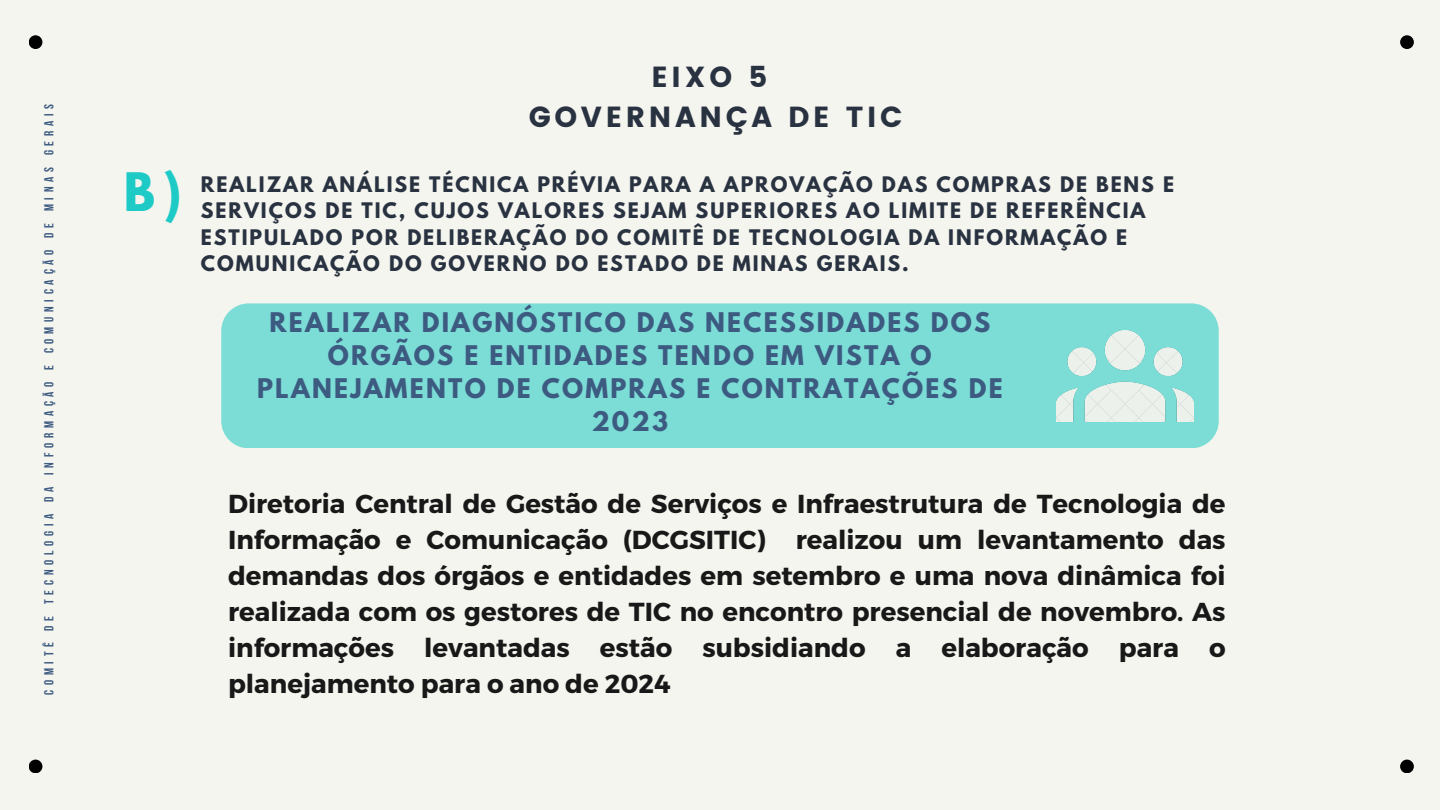
<style>
.page{position:relative;width:1440px;height:810px;background:#f5f5ef}
.page>*{position:absolute;margin:0;border:0;box-sizing:border-box;transform-origin:0 0}
.t1{font:700 47px "League Spartan";color:#1dcac5}
.t2{font:29px "Poppins";letter-spacing:.125em;color:#293241}
.t3{font:700 26px/36px "Montserrat";color:#000;text-align:justify}
.t4{font:700 24px/33px "League Spartan";letter-spacing:.095em;color:#3d5b81;text-align:center}
.t5{font:700 19px/26.2px "League Spartan";letter-spacing:.1em;color:#293241}
.t6{font:700 13px "Bebas Neue";letter-spacing:.37em;color:#3d5b81}
</style>
<div class="page">
<div style="left:1400px;top:760px;width:14px;height:13px;background:#000;border-radius:50%"></div>
<div style="left:1400px;top:35px;width:14px;height:14px;background:#000;border-radius:50%"></div>
<div style="left:29px;top:760px;width:13px;height:13px;background:#000;border-radius:50%"></div>
<div style="left:29px;top:35px;width:13px;height:14px;background:#000;border-radius:50%"></div>
<div style="left:221px;top:303px;width:998px;height:145px;background:#7cddd7"></div>
<img style="left:1056px;top:330px;width:137px;height:92px">
<p class="t6" style="left:44px;top:695px;width:593px;rotate:-90deg">COMITÊ DE TECNOLOGIA DA INFORMAÇÃO E COMUNICAÇÃO DE MINAS GERAIS</p>
<p class="t1" style="left:124px;top:168px;width:60px">B)</p>
<p class="t2" style="left:651px;top:60px;width:117px">EIXO 5</p>
<p class="t2" style="left:529px;top:100px;width:375px">GOVERNANÇA DE TIC</p>
<p class="t5" style="left:201px;top:174px;width:975px">REALIZAR ANÁLISE TÉCNICA PRÉVIA PARA A APROVAÇÃO DAS COMPRAS DE BENS E SERVIÇOS DE TIC, CUJOS VALORES SEJAM SUPERIORES AO LIMITE DE REFERÊNCIA ESTIPULADO POR DELIBERAÇÃO DO COMITÊ DE TECNOLOGIA DA INFORMAÇÃO E COMUNICAÇÃO DO GOVERNO DO ESTADO DE MINAS GERAIS.</p>
<p class="t4" style="left:257px;top:309px;width:747px">REALIZAR DIAGNÓSTICO DAS NECESSIDADES DOS<br>ÓRGÃOS E ENTIDADES TENDO EM VISTA O<br>PLANEJAMENTO DE COMPRAS E CONTRATAÇÕES DE<br>2023</p>
<p class="t3" style="left:228px;top:485px;width:999px">Diretoria Central de Gestão de Serviços e Infraestrutura de Tecnologia de Informação e Comunicação (DCGSITIC) realizou um levantamento das demandas dos órgãos e entidades em setembro e uma nova dinâmica foi realizada com os gestores de TIC no encontro presencial de novembro. As informações levantadas estão subsidiando a elaboração para o planejamento para o ano de 2024</p>
</div>
